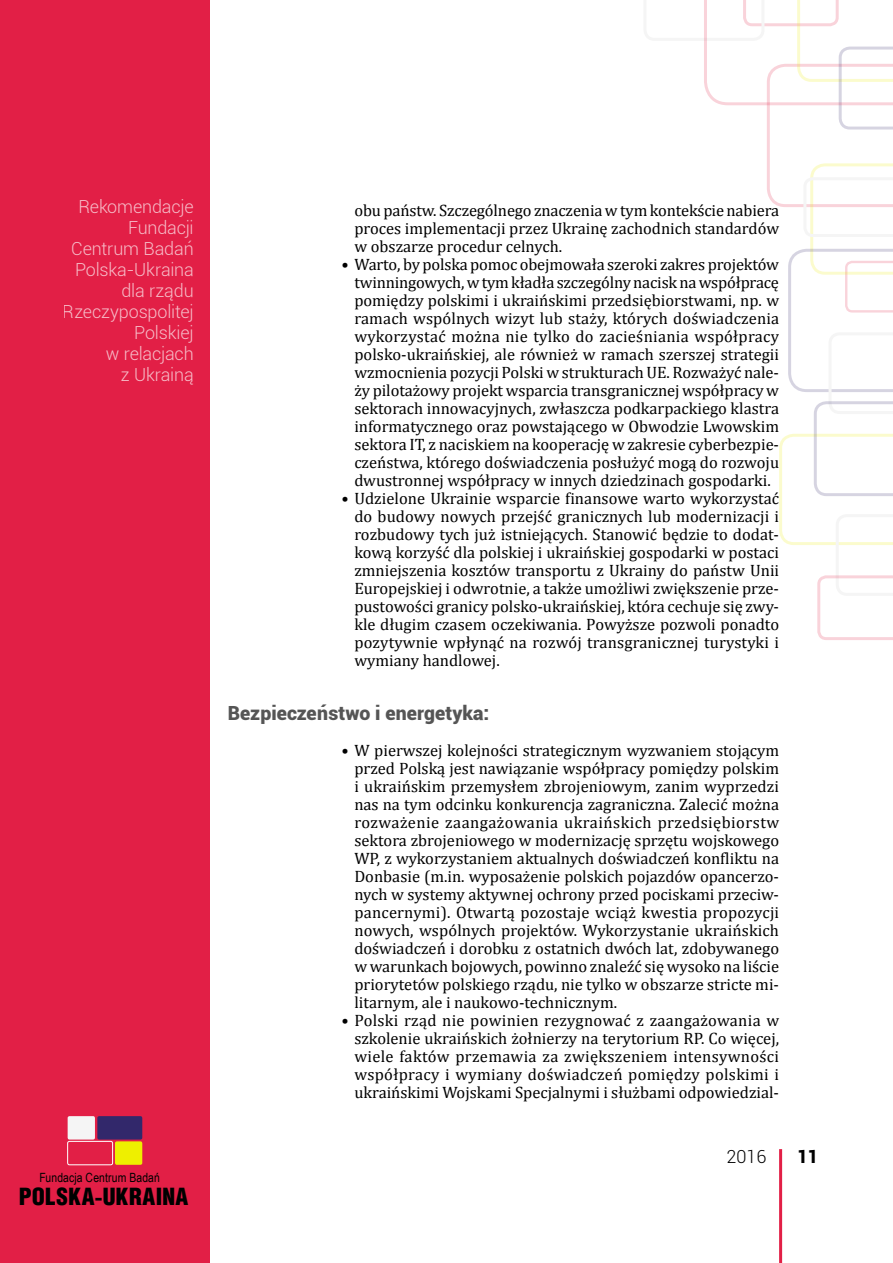
<style>
.page{position:relative;width:893px;height:1263px;background:#fff}
.page>*{position:absolute;margin:0;border:0;box-sizing:border-box;transform-origin:0 0}
.t1{font:24.15px "Helios Cond Black C";letter-spacing:.005em;color:#000}
.Основний_Cambria_11{font:900 19.5px "Roboto";letter-spacing:.005em;color:#555}
.t2{font:300 18px/21px "Roboto";letter-spacing:-.01em;color:#fff;text-align:right}
.t3{font:300 18px "Roboto";color:#000}
.t4{font:900 18px "Roboto";color:#000}
.t5{font:16.5px/18px "Cambria";color:#000;text-align:justify}
.t6{font:12.75px "Arial Narrow";letter-spacing:.01em;color:#000}
</style>
<div class="page">
<div style="left:0;top:0;width:210px;height:1263px;background:#e21f46"></div>
<svg style="left:703px;top:0;width:190px;height:640px"></svg>
<hr style="left:779px;top:1149px;width:3px;height:114px;background:#e21f46">
<div style="left:97px;top:1116px;width:45px;height:23px;background:#32286b;border-radius:2px"></div>
<div style="left:67px;top:1141px;width:46px;height:24px;border:1px solid #fff;border-radius:2px"></div>
<div style="left:115px;top:1141px;width:27px;height:24px;background:#eeef00;border-radius:2px"></div>
<div style="left:68px;top:1116px;width:27px;height:23px;background:#f5f5f5;border-radius:2px"></div>
<p class="t2" style="left:63px;top:196px;width:132px">Rekomendacje<br>Fundacji<br>Centrum Badań<br>Polska-Ukraina dla rządu<br>Rzeczypospolitej<br>Polskiej<br>w relacjach<br>z Ukrainą</p>
<p class="t6" style="left:39px;top:1168px;width:122px">Fundacja Centrum Badań</p>
<h1 class="t1" style="left:19px;top:1183px;width:171px">POLSKA-UKRAINA</h1>
<p class="t5" style="left:354px;top:201px;width:426px">obu państw. Szczególnego znaczenia w tym kontekście nabiera proces implementacji przez Ukrainę zachodnich standardów w obszarze procedur celnych.</p>
<p class="t5" style="left:354px;top:255px;width:426px;text-indent:-13px">• Warto, by polska pomoc obejmowała szeroki zakres projektów twinningowych, w tym kładła szczególny nacisk na współpracę pomiędzy polskimi i ukraińskimi przedsiębiorstwami, np. w ramach wspólnych wizyt lub staży, których doświadczenia wykorzystać można nie tylko do zacieśniania współpracy polsko-ukraińskiej, ale również w ramach szerszej strategii wzmocnienia pozycji Polski w strukturach UE. Rozważyć nale&shy;ży pilotażowy projekt wsparcia transgranicznej współpracy w sektorach innowacyjnych, zwłaszcza podkarpackiego klastra informatycznego oraz powstającego w Obwodzie Lwowskim sektora IT, z naciskiem na kooperację w zakresie cyberbezpie&shy;czeństwa, którego doświadczenia posłużyć mogą do rozwoju dwustronnej współpracy w innych dziedzinach gospodarki.</p>
<p class="t5" style="left:354px;top:489px;width:426px;text-indent:-13px">• Udzielone Ukrainie wsparcie finansowe warto wykorzystać do budowy nowych przejść granicznych lub modernizacji i rozbudowy tych już istniejących. Stanowić będzie to dodat&shy;kową korzyść dla polskiej i ukraińskiej gospodarki w postaci zmniejszenia kosztów transportu z Ukrainy do państw Unii Europejskiej i odwrotnie, a także umożliwi zwiększenie prze&shy;pustowości granicy polsko-ukraińskiej, która cechuje się zwy&shy;kle długim czasem oczekiwania. Powyższe pozwoli ponadto pozytywnie wpłynąć na rozwój transgranicznej turystyki i wymiany handlowej.</p>
<p class="Основний_Cambria_11" style="left:228px;top:699px;width:263px">Bezpieczeństwo i energetyka:</p>
<p class="t5" style="left:354px;top:741px;width:426px;text-indent:-13px">• W pierwszej kolejności strategicznym wyzwaniem stojącym przed Polską jest nawiązanie współpracy pomiędzy polskim i ukraińskim przemysłem zbrojeniowym, zanim wyprzedzi nas na tym odcinku konkurencja zagraniczna. Zalecić można rozważenie zaangażowania ukraińskich przedsiębiorstw sektora zbrojeniowego w modernizację sprzętu wojskowego WP, z wykorzystaniem aktualnych doświadczeń konfliktu na Donbasie (m.in. wyposażenie polskich pojazdów opancerzo&shy;nych w systemy aktywnej ochrony przed pociskami przeciw&shy;pancernymi). Otwartą pozostaje wciąż kwestia propozycji nowych, wspólnych projektów. Wykorzystanie ukraińskich doświadczeń i dorobku z ostatnich dwóch lat, zdobywanego w warunkach bojowych, powinno znaleźć się wysoko na liście priorytetów polskiego rządu, nie tylko w obszarze stricte mi&shy;litarnym, ale i naukowo-technicznym.</p>
<p class="t5" style="left:354px;top:1011px;width:426px;text-indent:-13px">• Polski rząd nie powinien rezygnować z zaangażowania w szkolenie ukraińskich żołnierzy na terytorium RP. Co więcej, wiele faktów przemawia za zwiększeniem intensywności współpracy i wymiany doświadczeń pomiędzy polskimi i ukraińskimi Wojskami Specjalnymi i służbami odpowiedzial-</p>
<p class="t3" style="left:726px;top:1144px;width:41px">2016</p>
<p class="t4" style="left:797px;top:1143px;width:22px">11</p>
</div>
